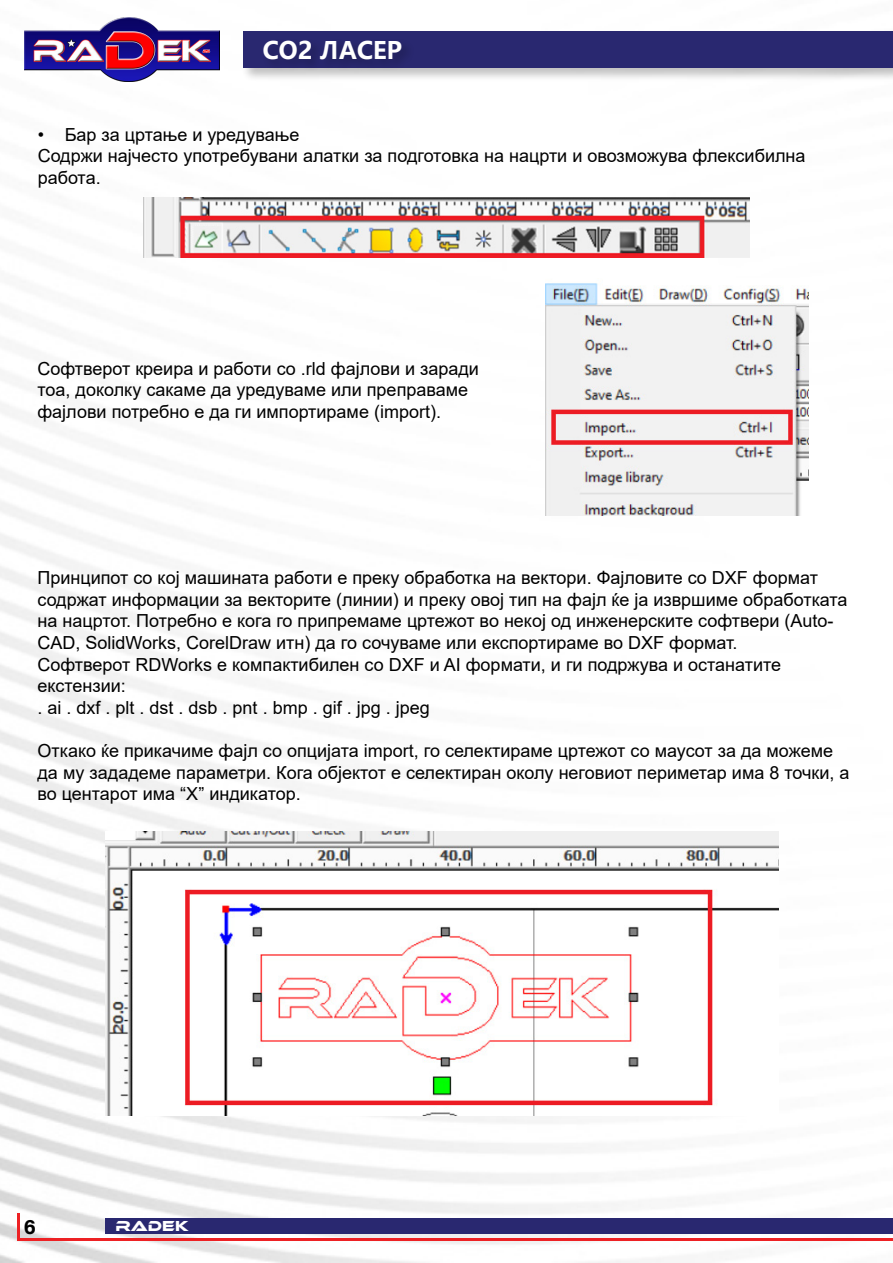
<style>
.page{position:relative;width:893px;height:1263px;background:#fff}
.page>*{position:absolute;margin:0;border:0;box-sizing:border-box;transform-origin:0 0}
.t1{font:700 24px "Microsoft Ya Hei UI";color:#fff}
.t2{font:21px "Acumin Variable Concept";color:#000}
.t3{font:18px/21.6px "Arial";color:#000}
.t4{font:15px "Ethnocentric Rg";color:#fff}
</style>
<div class="page">
<img style="left:0;top:17px;width:893px;height:1246px">
<div style="left:241px;top:29px;width:652px;height:53px;background:#000;opacity:.25"></div>
<div style="left:244px;top:31px;width:649px;height:37px;background:#292870"></div>
<img style="left:24px;top:18px;width:195px;height:64px">
<div style="left:262px;top:38px;width:153px;height:35px;background:#000;opacity:.25"></div>
<div style="left:105px;top:1218px;width:788px;height:15px;background:#292870"></div>
<hr style="left:17px;top:1213px;width:3px;height:27px;background:#ed2124">
<hr style="left:18px;top:1238px;width:875px;height:2px;background:#ed2124">
<img style="left:144px;top:197px;width:605px;height:61px">
<img style="left:545px;top:278px;width:263px;height:238px">
<img style="left:105px;top:832px;width:673px;height:283px">
<h1 class="t1" style="left:262px;top:33px;width:141px">CO2 ЛАСЕР</h1>
<p class="t3" style="left:38px;top:123px;width:769px">• Бар за цртање и уредување<br>Содржи најчесто употребувани алатки за подготовка на нацрти и овозможува флексибилна работа.</p>
<p class="t3" style="left:38px;top:358px;width:443px">Софтверот креира и работи со .rld фајлови и заради тоа, доколку сакаме да уредуваме или преправаме фајлови потребно е да ги импортираме (import).</p>
<p class="t3" style="left:38px;top:567px;width:812px">Принципот со кој машината работи е преку обработка на вектори. Фајловите со DXF формат содржат информации за векторите (линии) и преку овој тип на фајл ќе ја извршиме обработката на нацртот. Потребно е кога го припремаме цртежот во некој од инженерските софтвери (Auto-CAD, SolidWorks, CorelDraw итн) да го сочуваме или експортираме во DXF формат.<br>Софтверот RDWorks е компактибилен со DXF и AI формати, и ги подржува и останатите екстензии:<br>. ai . dxf . plt . dst . dsb . pnt . bmp . gif . jpg . jpeg</p>
<p class="t3" style="left:38px;top:740px;width:813px">Откако ќе прикачиме фајл со опцијата import, го селектираме цртежот со маусот за да можеме да му зададеме параметри. Кога објектот е селектиран околу неговиот периметар има 8 точки, а во центарот има “X” индикатор.</p>
<p class="t2" style="left:24px;top:1212px;width:14px">6</p>
<p class="t4" style="left:116px;top:1216px;width:75px">RADEK</p>
</div>
